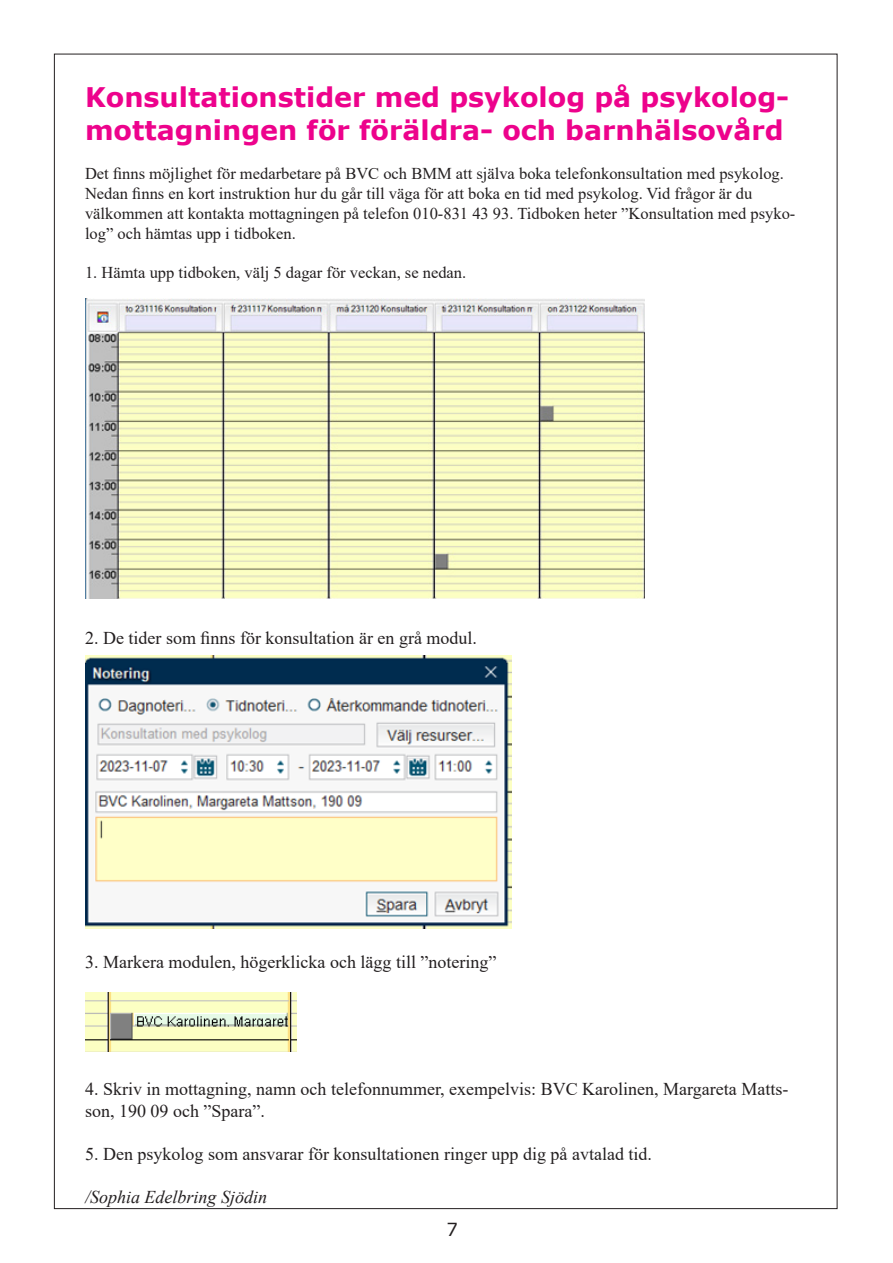
<style>
.page{position:relative;width:893px;height:1263px;background:#fff}
.page>*{position:absolute;margin:0;border:0;box-sizing:border-box;transform-origin:0 0}
.t1{font:700 27px/32.4px "Verdana";color:#ed028c}
.t2{font:18px/21.6px "Times New Roman";color:#231f20}
.t3{font:italic 18px "Times New Roman";color:#231f20}
.t4{font:18px "Verdana";color:#231f20}
.t5{font:16.5px/19.8px "Times New Roman";color:#231f20}
</style>
<div class="page">
<img style="left:86px;top:993px;width:211px;height:59px">
<img style="left:86px;top:655px;width:425px;height:273px">
<img style="left:86px;top:298px;width:558px;height:300px">
<p class="t1" style="left:85px;top:81px;width:706px">Konsultationstider med psykolog på psykolog&shy;mottagningen för föräldra- och barnhälsovård</p>
<p class="t5" style="left:85px;top:163px;width:700px">Det finns möjlighet för medarbetare på BVC och BMM att själva boka telefonkonsultation med psykolog.<br>Nedan finns en kort instruktion hur du går till väga för att boka en tid med psykolog. Vid frågor är du</p>
<p class="t5" style="left:85px;top:203px;width:712px">välkommen att kontakta mottagningen på telefon 010-831 43 93. Tidboken heter ”Konsultation med psyko&shy;log” och hämtas upp i tidboken.</p>
<p class="t5" style="left:85px;top:262px;width:383px">1. Hämta upp tidboken, välj 5 dagar för veckan, se nedan.</p>
<p class="t2" style="left:85px;top:626px;width:393px">2. De tider som finns för konsultation är en grå modul.</p>
<p class="t2" style="left:85px;top:950px;width:413px">3. Markera modulen, högerklicka och lägg till ”notering”</p>
<p class="t2" style="left:85px;top:1078px;width:705px">4. Skriv in mottagning, namn och telefonnummer, exempelvis: BVC Karolinen, Margareta Matts&shy;son, 190 09 och ”Spara”.</p>
<p class="t2" style="left:85px;top:1142px;width:568px">5. Den psykolog som ansvarar för konsultationen ringer upp dig på avtalad tid.</p>
<p class="t3" style="left:85px;top:1185px;width:184px">/Sophia Edelbring Sjödin</p>
<p class="t4" style="left:446px;top:1217px;width:13px">7</p>
</div>
